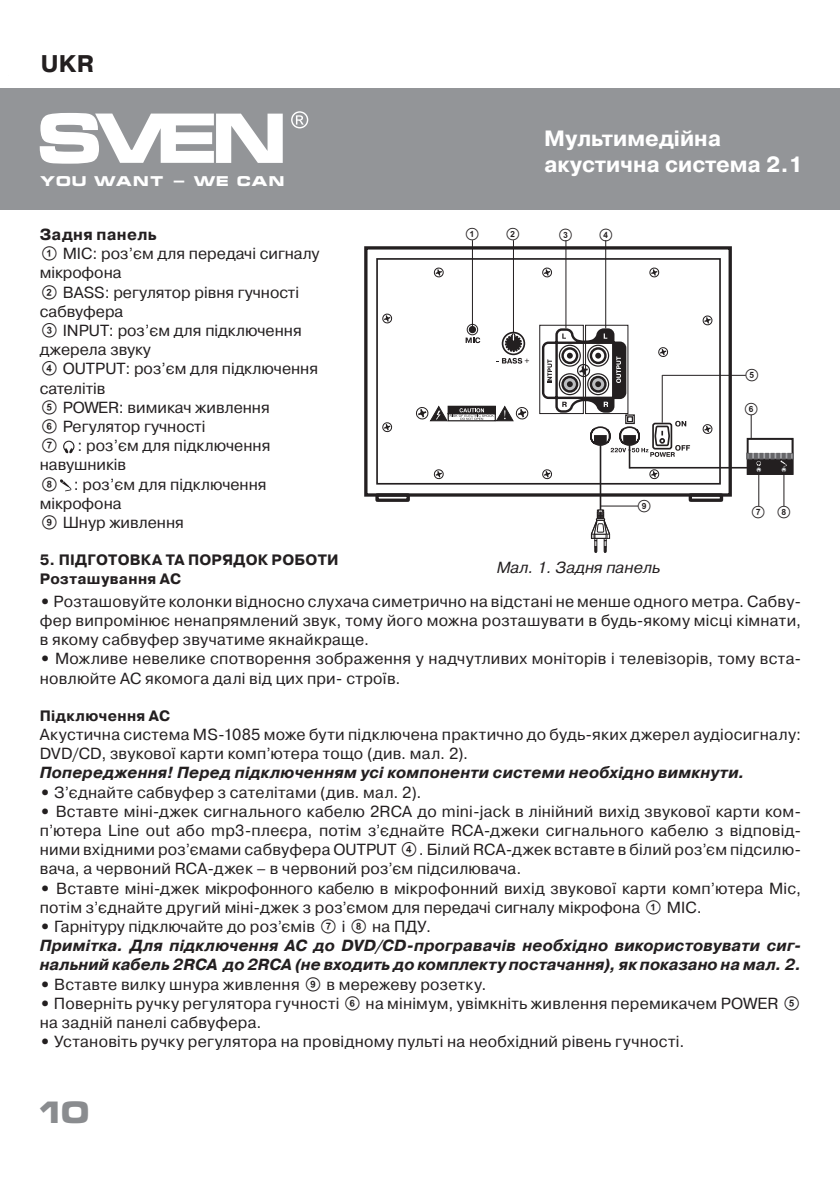
<style>
.page{position:relative;width:840px;height:1191px;background:#fff}
.page>*{position:absolute;margin:0;border:0;box-sizing:border-box;transform-origin:0 0}
.t1{font:700 30px "Micra";color:#8a8c8f}
.t2{font:700 24px "Pragmatica";color:#231f20}
.t3{font:700 22px/26.4px "Pragmatica";color:#fff}
.podzag2{font:16px/19.2px "Pragmatica";letter-spacing:.015em;color:#231f20}
.podzag2-2{font:italic 700 16px/19.2px "Pragmatica";letter-spacing:.015em;color:#231f20}
.t4{font:italic 16px "Pragmatica";color:#231f20}
.podzag2-3{font:700 16px "Pragmatica";letter-spacing:.02em;color:#231f20}
.text{font:700 15px "Pragmatica";letter-spacing:.025em;color:#231f20}
.podzag2-4{font:700 15px "Pragmatica";letter-spacing:.015em;color:#231f20}
.t5{font:14px "SVEN";color:#231f20}
.t6{font:700 13.8px "Micra";color:#fff;scale:1.04 1}
.s1{font-family:"SVEN"}
.s2{font-weight:700}
</style>
<div class="page">
<div style="left:0;top:88px;width:839px;height:121px;background:#939598"></div>
<svg style="left:40px;top:113px;width:242px;height:51px"></svg>
<svg style="left:291px;top:111px;width:17px;height:17px"></svg>
<svg style="left:63px;top:441px;width:11px;height:12px"></svg>
<svg style="left:60px;top:479px;width:11px;height:12px"></svg>
<svg style="left:590px;top:510px;width:20px;height:43px"></svg>
<div style="left:364px;top:246px;width:367px;height:250px;border:3px solid #231f20"></div>
<div style="left:376px;top:258px;width:344px;height:226px;border:2px solid #231f20"></div>
<div style="left:688px;top:493px;width:34px;height:9px;border:3px solid #231f20"></div>
<div style="left:375px;top:493px;width:34px;height:9px;border:3px solid #231f20"></div>
<svg style="left:702px;top:315px;width:10px;height:11px"></svg>
<svg style="left:649px;top:267px;width:10px;height:11px"></svg>
<svg style="left:542px;top:267px;width:10px;height:11px"></svg>
<svg style="left:433px;top:267px;width:11px;height:11px"></svg>
<svg style="left:433px;top:469px;width:11px;height:11px"></svg>
<svg style="left:542px;top:469px;width:10px;height:11px"></svg>
<svg style="left:648px;top:468px;width:11px;height:12px"></svg>
<svg style="left:702px;top:424px;width:10px;height:10px"></svg>
<svg style="left:382px;top:313px;width:10px;height:11px"></svg>
<svg style="left:382px;top:422px;width:10px;height:11px"></svg>
<svg style="left:416px;top:405px;width:112px;height:17px"></svg>
<div style="left:466px;top:324px;width:12px;height:11px;border:1px solid #231f20;border-radius:50%"></div>
<div style="left:468px;top:326px;width:8px;height:7px;background:#231f20;border-radius:50%"></div>
<svg style="left:465px;top:337px;width:15px;height:6px"></svg>
<svg style="left:496px;top:358px;width:33px;height:6px"></svg>
<div style="left:501px;top:332px;width:24px;height:23px;border:2px solid #231f20;border-radius:50%"></div>
<svg style="left:504px;top:333px;width:18px;height:19px"></svg>
<svg style="left:540px;top:327px;width:149px;height:134px"></svg>
<div style="left:746px;top:455px;width:47px;height:20px;border:2px solid #231f20"></div>
<div style="left:746px;top:438px;width:47px;height:17px;border:2px solid #231f20"></div>
<div style="left:746px;top:455px;width:46px;height:20px;border:2px solid #231f20"></div>
<div style="left:746px;top:438px;width:46px;height:17px;border:2px solid #231f20"></div>
<svg style="left:745px;top:453px;width:48px;height:19px"></svg>
<hr style="left:599px;top:441px;width:2px;height:69px;background:#231f20">
<hr style="left:600px;top:506px;width:37px;height:1px;background:#231f20">
<div style="left:585px;top:325px;width:42px;height:89px;border:1px solid #231f20"></div>
<div style="left:539px;top:325px;width:44px;height:89px;border:1px solid #231f20"></div>
<hr style="left:628px;top:442px;width:2px;height:26px;background:#231f20">
<hr style="left:629px;top:467px;width:118px;height:1px;background:#231f20">
<hr style="left:472px;top:240px;width:1px;height:88px;background:#231f20">
<hr style="left:513px;top:240px;width:1px;height:92px;background:#231f20">
<hr style="left:565px;top:240px;width:1px;height:88px;background:#231f20">
<hr style="left:605px;top:240px;width:1px;height:88px;background:#231f20">
<hr style="left:661px;top:375px;width:84px;height:1px;background:#231f20">
<hr style="left:661px;top:375px;width:1px;height:48px;background:#231f20">
<svg style="left:750px;top:415px;width:1px;height:24px"></svg>
<hr style="left:758px;top:470px;width:1px;height:36px;background:#231f20">
<hr style="left:783px;top:470px;width:1px;height:36px;background:#231f20">
<h2 class="t2" style="left:41px;top:49px;width:55px">UKR</h2>
<p class="t6" style="left:40px;top:174px;width:237px">YOU WANT - WE CAN</p>
<h3 class="t3" style="left:543px;top:125px;width:260px">Мультимедійна акустична система 2.1</h3>
<p class="t5" style="left:463px;top:226px;width:18px">A</p>
<p class="t5" style="left:504px;top:226px;width:18px">B</p>
<p class="t5" style="left:557px;top:226px;width:18px">C</p>
<p class="t5" style="left:597px;top:226px;width:18px">D</p>
<p class="podzag2-3" style="left:40px;top:224px;width:119px">Задня панель</p>
<p class="podzag2" style="left:40px;top:244px;width:281px"><span class="s1">A</span> MIC: роз’єм для передачі сигналу мікрофона</p>
<p class="podzag2" style="left:40px;top:283px;width:261px"><span class="s1">B</span> BASS: регулятор рівня гучності сабвуфера</p>
<p class="podzag2" style="left:40px;top:321px;width:263px"><span class="s1">C</span> INPUT: роз’єм для підключення джерела звуку</p>
<p class="podzag2" style="left:40px;top:359px;width:280px"><span class="s1">D</span> OUTPUT: роз’єм для підключення сателітів</p>
<p class="podzag2" style="left:40px;top:398px;width:231px"><span class="s1">E</span> POWER: вимикач живлення</p>
<p class="podzag2" style="left:40px;top:417px;width:167px"><span class="s1">F</span> Регулятор гучності</p>
<p class="podzag2" style="left:40px;top:436px;width:232px"><span class="s1">G</span> : pоз’єм для підключення навушників</p>
<p class="podzag2" style="left:40px;top:475px;width:228px"><span class="s1">H</span> : pоз’єм для підключення мікрофона</p>
<p class="podzag2" style="left:40px;top:513px;width:145px"><span class="s1">I</span> Шнур живлення</p>
<p class="podzag2-4" style="left:40px;top:550px;width:300px">5. ПІДГОТОВКА ТА ПОРЯДОК РОБОТИ</p>
<p class="text" style="left:40px;top:569px;width:143px">Розташування АС</p>
<p class="t5" style="left:743px;top:367px;width:18px">E</p>
<p class="t5" style="left:742px;top:401px;width:18px">F</p>
<p class="t5" style="left:635px;top:498px;width:18px">I</p>
<p class="t5" style="left:749px;top:504px;width:18px">G</p>
<p class="t5" style="left:775px;top:504px;width:18px">H</p>
<p class="t4" style="left:496px;top:557px;width:165px">Мал. 1. Задня панель</p>
<p class="podzag2" style="left:40px;top:592px;width:762px;text-align:justify"><span class="s2">•</span> Розташовуйте колонки відносно слухача симетрично на відстані не менше одного метра. Сабву&shy;фер випромінює ненапрямлений звук, тому його можна розташувати в будь-якому місці кімнати, в якому сабвуфер звучатиме якнайкраще.</p>
<p class="podzag2" style="left:40px;top:649px;width:762px"><span class="s2">•</span> Можливе невелике спотворення зображення у надчутливих моніторів і телевізорів, тому вста&shy;новлюйте АС якомога далі від цих при- строїв.</p>
<p class="text" style="left:40px;top:706px;width:132px">Підключення АС</p>
<p class="podzag2" style="left:40px;top:725px;width:762px">Акустична система MS-1085 може бути підключена практично до будь-яких джерел аудіосигналу:<br>DVD/CD, звукової карти комп’ютера тощо (див. мал. 2).</p>
<p class="podzag2-2" style="left:40px;top:763px;width:706px">Попередження! Перед підключенням усі компоненти системи необхідно вимкнути.</p>
<p class="podzag2" style="left:40px;top:783px;width:383px"><span class="s2">•</span> З’єднайте сабвуфер з сателітами (див. мал. 2).</p>
<p class="podzag2" style="left:40px;top:802px;width:762px;text-align:justify"><span class="s2">•</span> Вставте міні-джек сигнального кабелю 2RCA до mini-jack в лінійний вихід звукової карти ком&shy;п’ютера Line out або mp3-плеєра, потім з’єднайте RCA-джеки сигнального кабелю з відповід&shy;ними вхідними роз’ємами сабвуфера OUTPUT <span class="s1">D</span>. Білий RCA-джек вставте в білий роз’єм підсилю&shy;вача, а червоний RCA-джек – в червоний роз’єм підсилювача.</p>
<p class="podzag2" style="left:40px;top:879px;width:762px"><span class="s2">•</span> Вставте міні-джек мікрофонного кабелю в мікрофонний вихід звукової карти комп’ютера Mic, потім з’єднайте другий міні-джек з роз’ємом для передачі сигналу мікрофона <span class="s1">A</span> MIC.</p>
<p class="podzag2" style="left:40px;top:917px;width:393px"><span class="s2">•</span> Гарнітуру підключайте до роз’ємів <span class="s1">G</span> і <span class="s1">H</span> на ПДУ.</p>
<p class="podzag2-2" style="left:40px;top:936px;width:762px">Приміткa. Для підключення АС до DVD/CD-програвачів необхідно використовувати сиг&shy;нальний кабель 2RCA до 2RCA (не входить до комплекту постачання), як показано на мал. 2.</p>
<p class="podzag2" style="left:40px;top:975px;width:448px"><span class="s2">•</span> Вставте вилку шнура живлення <span class="s1">I</span> в мережеву розетку.</p>
<p class="podzag2" style="left:40px;top:994px;width:762px"><span class="s2">•</span> Поверніть ручку регулятора гучності <span class="s1">F</span> на мінімум, увімкніть живлення перемикачем POWER <span class="s1">E </span>на задній панелі сабвуфера.</p>
<p class="podzag2" style="left:40px;top:1032px;width:645px"><span class="s2">•</span> Установіть ручку регулятора на провідному пульті на необхідний рівень гучності.</p>
<p class="t1" style="left:35px;top:1096px;width:57px">10</p>
</div>
